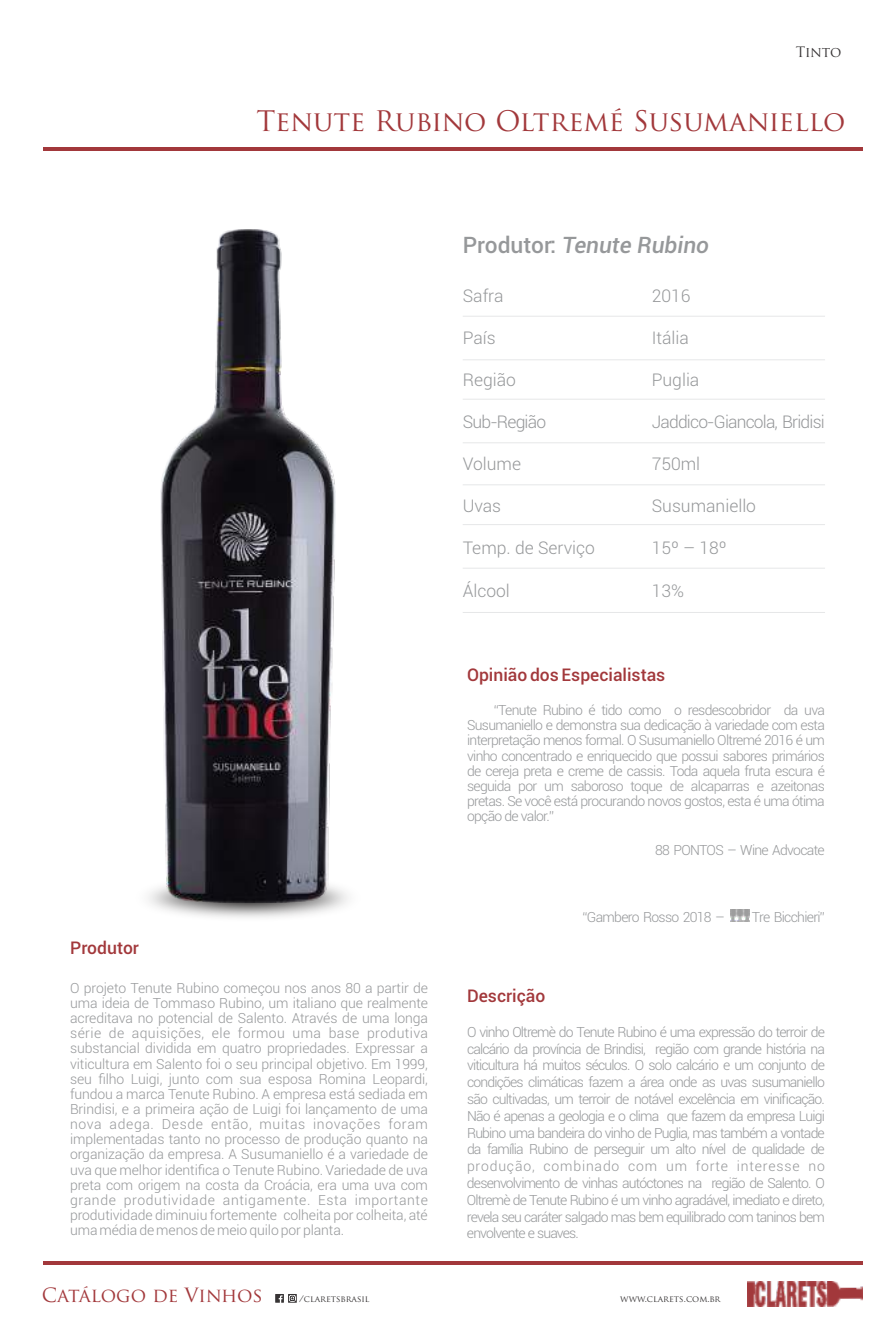
<style>
.page{position:relative;width:893px;height:1340px;background:#fff}
.page>*{position:absolute;margin:0;border:0;box-sizing:border-box;transform-origin:0 0}
.t1{font:27.65px "Trajan Pro";color:#a2383b}
.t2{font:italic 500 22.75px "Roboto";color:#96989a}
.t3{font:19.07px "Trajan Pro";letter-spacing:-.01em;color:#a2383b}
.t4{font:300 17.5px "Roboto";color:#96989a}
.t5{font:500 17.5px "Roboto";color:#a2383b}
.t6{font:300 17.5px "Roboto";letter-spacing:-.045em;color:#96989a}
.t7{font:300 14px/15px "Roboto";letter-spacing:-.05em;color:#96989a;text-align:justify}
.t8{font:14px "Trajan Pro";letter-spacing:-.02em;color:#373435}
.t9{font:8.75px "Trajan Pro";color:#373435}
.s1{font-style:normal}
</style>
<div class="page">
<img style="left:747px;top:1281px;width:115px;height:25px">
<hr style="left:43px;top:1261px;width:819px;height:3px;background:#a2383b">
<svg style="left:275px;top:1294px;width:22px;height:8px"></svg>
<hr style="left:43px;top:147px;width:819px;height:4px;background:#a2383b">
<hr style="left:463px;top:316px;width:362px;height:1px;background:#e6e7e8">
<hr style="left:463px;top:359px;width:362px;height:1px;background:#e6e7e8">
<hr style="left:463px;top:399px;width:362px;height:1px;background:#e6e7e8">
<hr style="left:463px;top:442px;width:362px;height:1px;background:#e6e7e8">
<hr style="left:463px;top:484px;width:362px;height:1px;background:#e6e7e8">
<hr style="left:463px;top:524px;width:362px;height:1px;background:#e6e7e8">
<hr style="left:463px;top:567px;width:362px;height:1px;background:#e6e7e8">
<hr style="left:463px;top:612px;width:362px;height:1px;background:#e6e7e8">
<img style="left:148px;top:888px;width:200px;height:30px">
<img style="left:730px;top:909px;width:20px;height:12px">
<img style="left:160px;top:229px;width:176px;height:673px">
<p class="t8" style="left:796px;top:46px;width:47px">Tinto</p>
<h1 class="t1" style="left:257px;top:110px;width:590px">Tenute Rubino Oltremé Susumaniello</h1>
<h2 class="t2" style="left:463px;top:236px;width:248px"><span class="s1">Produtor:</span> Tenute Rubino</h2>
<p class="t4" style="left:463px;top:289px;width:42px">Safra</p>
<p class="t4" style="left:652px;top:289px;width:40px">2016</p>
<p class="t4" style="left:463px;top:331px;width:34px">País</p>
<p class="t4" style="left:652px;top:331px;width:39px">Itália</p>
<p class="t4" style="left:463px;top:373px;width:55px">Região</p>
<p class="t4" style="left:652px;top:373px;width:49px">Puglia</p>
<p class="t6" style="left:463px;top:415px;width:85px">Sub-Região</p>
<p class="t6" style="left:652px;top:415px;width:174px">Jaddico-Giancola, Bridisi</p>
<p class="t4" style="left:463px;top:457px;width:60px">Volume</p>
<p class="t4" style="left:652px;top:457px;width:50px">750ml</p>
<p class="t4" style="left:463px;top:499px;width:40px">Uvas</p>
<p class="t4" style="left:652px;top:499px;width:106px">Susumaniello</p>
<p class="t4" style="left:463px;top:541px;width:134px">Temp. de Serviço</p>
<p class="t4" style="left:652px;top:541px;width:77px">15º – 18º</p>
<p class="t4" style="left:463px;top:583px;width:49px">Álcool</p>
<p class="t4" style="left:652px;top:583px;width:34px">13%</p>
<p class="t5" style="left:467px;top:667px;width:200px">Opinião dos Especialistas</p>
<p class="t7" style="left:467px;top:704px;width:359px;text-indent:27px">“Tenute Rubino é tido como o resdescobridor da uva Susumaniello e demonstra sua dedicação à variedade com esta interpretação menos formal. O Susumaniello Oltremé 2016 é um vinho concentrado e enriquecido que possui sabores primários de cereja preta e creme de cassis. Toda aquela fruta escura é seguida por um saboroso toque de alcaparras e azeitonas pretas. Se você está procurando novos gostos, esta é uma ótima opção de valor.”</p>
<p class="t7" style="left:655px;top:843px;width:171px">88 PONTOS – Wine Advocate</p>
<p class="t5" style="left:70px;top:941px;width:70px">Produtor</p>
<p class="t7" style="left:70px;top:981px;width:359px">O projeto Tenute Rubino começou nos anos 80 a partir de uma ideia de Tommaso Rubino, um italiano que realmente acreditava no potencial de Salento. Através de uma longa série de aquisições, ele formou uma base produtiva substancial dividida em quatro propriedades. Expressar a viticultura em Salento foi o seu principal objetivo. Em 1999, seu filho Luigi, junto com sua esposa Romina Leopardi, fundou a marca Tenute Rubino. A empresa está sediada em Brindisi, e a primeira ação de Luigi foi lançamento de uma nova adega. Desde então, muitas inovações foram implementadas tanto no processo de produção quanto na organização da empresa. A Susumaniello é a variedade de uva que melhor identifica o Tenute Rubino. Variedade de uva preta com origem na costa da Croácia, era uma uva com grande produtividade antigamente. Esta importante produtividade diminuiu fortemente colheita por colheita, até uma média de menos de meio quilo por planta.</p>
<p class="t7" style="left:582px;top:910px;width:144px">“Gambero Rosso 2018 –</p>
<p class="t7" style="left:752px;top:910px;width:74px">Tre Bicchieri”</p>
<p class="t5" style="left:467px;top:989px;width:80px">Descrição</p>
<p class="t7" style="left:467px;top:1024px;width:359px;line-height:16.8px">O vinho Oltremè do Tenute Rubino é uma expressão do terroir de calcário da província de Brindisi, região com grande história na viticultura há muitos séculos. O solo calcário e um conjunto de condições climáticas fazem a área onde as uvas susumaniello são cultivadas, um terroir de notável excelência em vinificação.<br>Não é apenas a geologia e o clima que fazem da empresa Luigi Rubino uma bandeira do vinho de Puglia, mas também a vontade da família Rubino de perseguir um alto nível de qualidade de produção, combinado com um forte interesse no desenvolvimento de vinhas autóctones na região de Salento. O Oltremè de Tenute Rubino é um vinho agradável, imediato e direto, revela seu caráter salgado mas bem equilibrado com taninos bem envolvente e suaves.</p>
<h3 class="t3" style="left:42px;top:1287px;width:222px">Catálogo de Vinhos</h3>
<p class="t9" style="left:299px;top:1294px;width:72px">/claretsbrasil</p>
<p class="t9" style="left:620px;top:1294px;width:102px">www.clarets.com.br</p>
</div>
